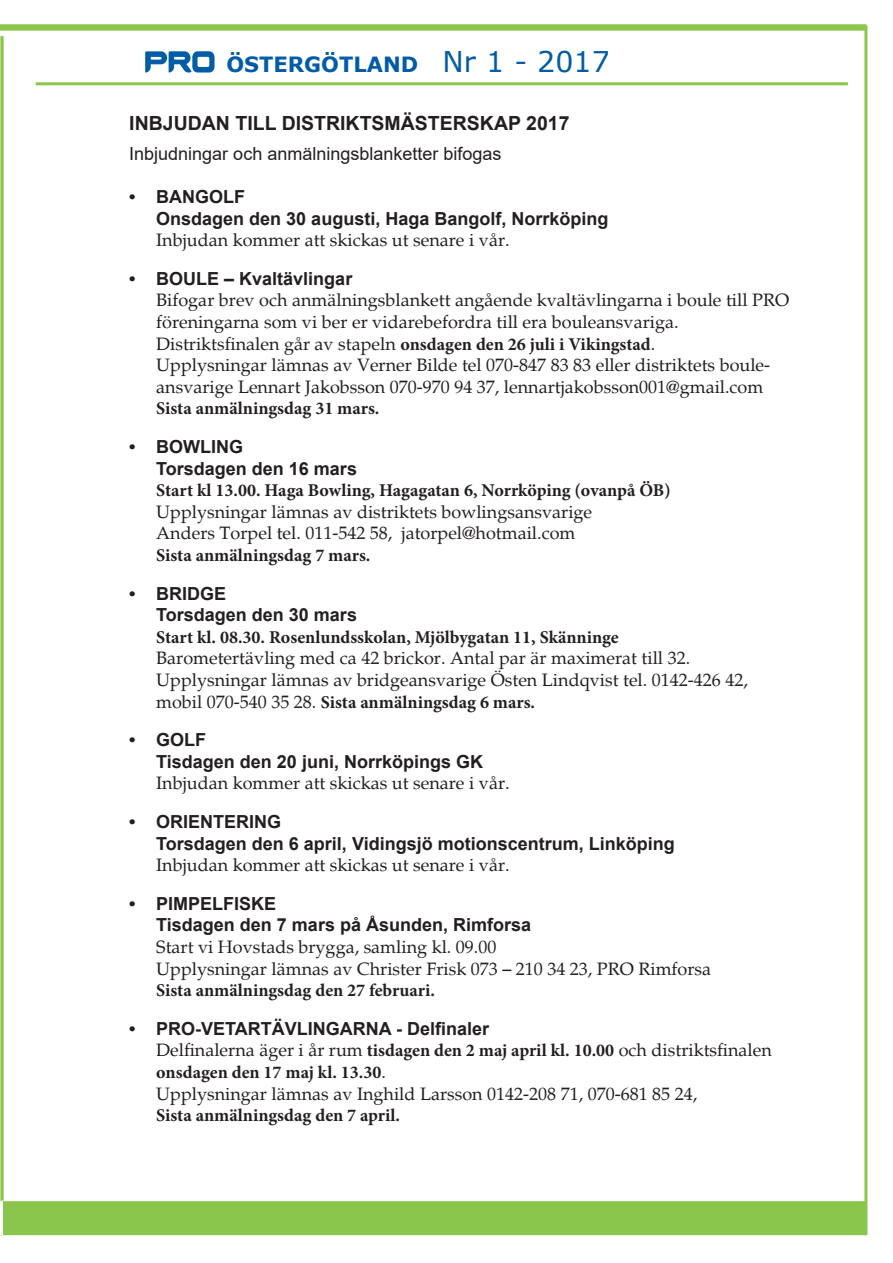
<style>
.page{position:relative;width:893px;height:1263px;background:#fff}
.page>*{position:absolute;margin:0;border:0;box-sizing:border-box;transform-origin:0 0}
.t1{font:700 21px "Verdana";color:#005ca7}
.t2{font:700 19.5px "Arial";color:#231f20}
.t3{font:18px/21.6px "Palatino";color:#231f20}
.t4{font:700 18px/21.6px "Arial";color:#231f20}
.t5{font:700 18px "Minion Pro";color:#231f20}
.t6{font:18px "Arial";color:#231f20}
.s1{font-weight:400;font-size:28.5px}
.s2{font-family:"Minion Pro";font-weight:700}
.s3{font-family:"Palatino";font-weight:400}
</style>
<div class="page">
<hr style="left:36px;top:82px;width:812px;height:3px;background:#8ac64b">
<svg style="left:145px;top:51px;width:70px;height:22px"></svg>
<hr style="left:0;top:36px;width:1px;height:1167px;background:#8ac64b">
<div style="left:7px;top:1209px;width:852px;height:19px;background:#8ac64b"></div>
<div style="left:0;top:1201px;width:867px;height:34px;border:15px solid #8ac64b"></div>
<div style="left:0;top:24px;width:867px;height:7px;background:#8ac64b"></div>
<hr style="left:1px;top:36px;width:3px;height:1164px;background:#8ac64b">
<hr style="left:0;top:1201px;width:3px;height:34px;background:#fff">
<hr style="left:864px;top:26px;width:3px;height:1208px;background:#8ac64b">
<p class="t1" style="left:226px;top:49px;width:385px">ÖSTERGÖTLAND <span class="s1">Nr 1 - 2017</span></p>
<p class="t2" style="left:129px;top:109px;width:442px">INBJUDAN TILL DISTRIKTSMÄSTERSKAP 2017</p>
<p class="t6" style="left:129px;top:141px;width:374px">Inbjudningar och anmälningsblanketter bifogas</p>
<p class="t4" style="left:156px;top:186px;width:454px;text-indent:-27px">• BANGOLF<br>Onsdagen den 30 augusti, Haga Bangolf, Norrköping</p>
<p class="t3" style="left:156px;top:230px;width:355px">Inbjudan kommer att skickas ut senare i vår.</p>
<p class="t4" style="left:129px;top:268px;width:225px">• BOULE – Kvaltävlingar</p>
<p class="t3" style="left:156px;top:290px;width:634px">Bifogar brev och anmälningsblankett angående kvaltävlingarna i boule till PRO föreningarna som vi ber er vidarebefordra till era bouleansvariga.<br>Distriktsfinalen går av stapeln <span class="s2">onsdagen den 26 juli i Vikingstad</span>.<br>Upplysningar lämnas av Verner Bilde tel 070-847 83 83 eller distriktets boule&shy;ansvarige Lennart Jakobsson 070-970 94 37, lennartjakobsson001@gmail.com</p>
<p class="t5" style="left:156px;top:396px;width:225px">Sista anmälningsdag 31 mars.</p>
<p class="t4" style="left:156px;top:436px;width:202px;text-indent:-27px">• BOWLING<br>Torsdagen den 16 mars</p>
<p class="t5" style="left:156px;top:478px;width:516px">Start kl 13.00. Haga Bowling, Hagagatan 6, Norrköping (ovanpå ÖB)</p>
<p class="t3" style="left:156px;top:501px;width:437px">Upplysningar lämnas av distriktets bowlingsansvarige<br>Anders Torpel tel. 011-542 58, jatorpel@hotmail.com</p>
<p class="t5" style="left:156px;top:542px;width:216px">Sista anmälningsdag 7 mars.</p>
<p class="t4" style="left:156px;top:583px;width:202px;text-indent:-27px">• BRIDGE<br>Torsdagen den 30 mars</p>
<p class="t5" style="left:156px;top:624px;width:464px">Start kl. 08.30. Rosenlundsskolan, Mjölbygatan 11, Skänninge</p>
<p class="t3" style="left:156px;top:648px;width:593px">Barometertävling med ca 42 brickor. Antal par är maximerat till 32.<br>Upplysningar lämnas av bridgeansvarige Östen Lindqvist tel. 0142-426 42,</p>
<p class="t5" style="left:156px;top:689px;width:380px"><span class="s3">mobil 070-540 35 28.</span> Sista anmälningsdag 6 mars.</p>
<p class="t4" style="left:156px;top:729px;width:328px;text-indent:-27px">• GOLF<br>Tisdagen den 20 juni, Norrköpings GK</p>
<p class="t3" style="left:156px;top:773px;width:355px">Inbjudan kommer att skickas ut senare i vår.</p>
<p class="t4" style="left:156px;top:811px;width:520px;text-indent:-27px">• ORIENTERING<br>Torsdagen den 6 april, Vidingsjö motionscentrum, Linköping</p>
<p class="t3" style="left:156px;top:855px;width:355px">Inbjudan kommer att skickas ut senare i vår.</p>
<p class="t4" style="left:156px;top:893px;width:376px;text-indent:-27px">• PIMPELFISKE<br>Tisdagen den 7 mars på Åsunden, Rimforsa</p>
<p class="t3" style="left:156px;top:936px;width:556px">Start vi Hovstads brygga, samling kl. 09.00<br>Upplysningar lämnas av Christer Frisk 073 – 210 34 23, PRO Rimforsa</p>
<p class="t5" style="left:156px;top:978px;width:280px">Sista anmälningsdag den 27 februari.</p>
<p class="t4" style="left:129px;top:1018px;width:362px">• PRO-VETARTÄVLINGARNA - Delfinaler</p>
<p class="t3" style="left:156px;top:1040px;width:617px">Delfinalerna äger i år rum <span class="s2">tisdagen den 2 maj april kl. 10.00</span> och distriktsfinalen</p>
<p class="t5" style="left:156px;top:1060px;width:231px">onsdagen den 17 maj kl. 13.30<span class="s3">.</span></p>
<p class="t3" style="left:156px;top:1083px;width:542px">Upplysningar lämnas av Inghild Larsson 0142-208 71, 070-681 85 24,</p>
<p class="t5" style="left:156px;top:1103px;width:245px">Sista anmälningsdag den 7 april.</p>
</div>
